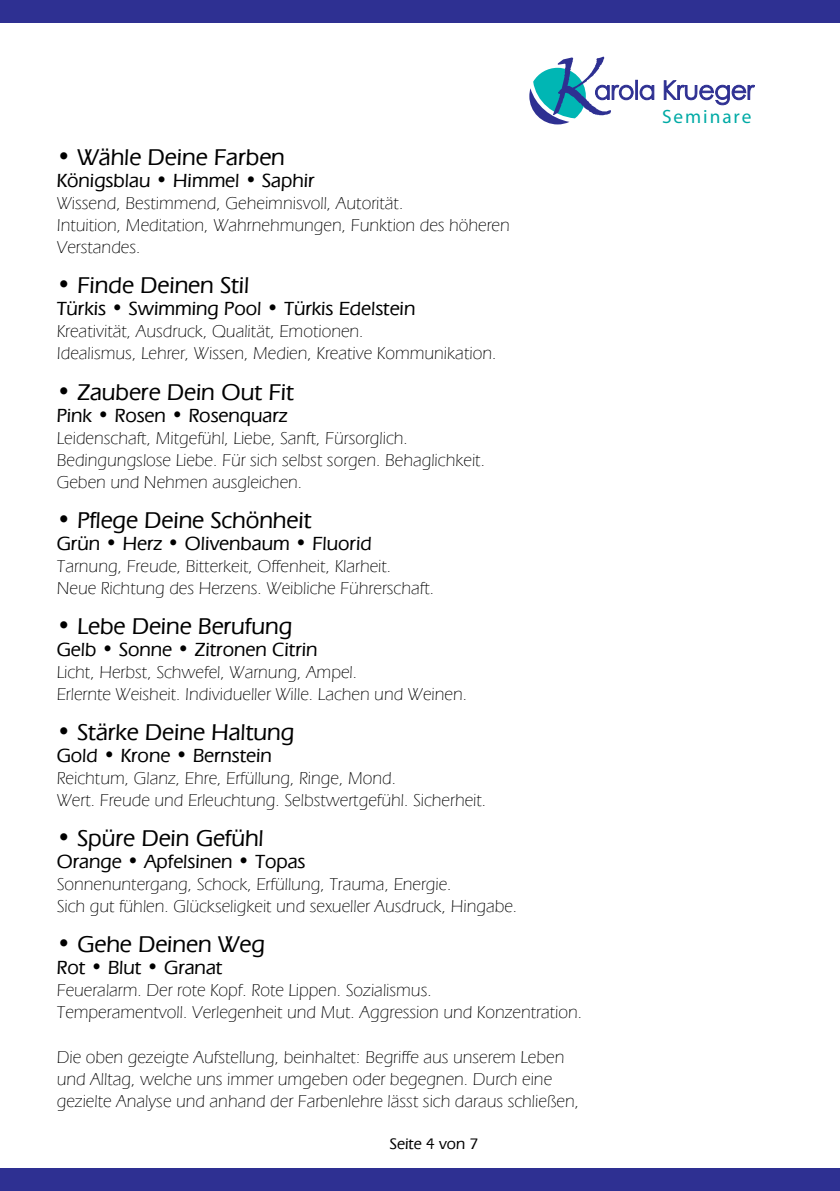
<style>
.page{position:relative;width:840px;height:1191px;background:#fff}
.page>*{position:absolute;margin:0;border:0;box-sizing:border-box;transform-origin:0 0}
.t1{font:500 24px "Eras IT Cby BT";color:#000}
.t2{font:500 20px "Eras IT Cby BT";color:#000}
.t3{font:19.2px "Myriad Pro";letter-spacing:.1em;color:#00aaa5}
.t4{font:300 18px/22px "Eras IT Cby BT";color:#000}
.t5{font:500 16px "Eras IT Cby BT";color:#000}
</style>
<div class="page">
<div style="left:0;top:0;width:839px;height:23px;background:#2e3092"></div>
<div style="left:0;top:1168px;width:839px;height:23px;background:#2e3092"></div>
<svg style="left:529px;top:57px;width:225px;height:67px"></svg>
<h1 class="t1" style="left:57px;top:143px;width:229px">• Wähle Deine Farben</h1>
<p class="t2" style="left:57px;top:168px;width:259px">Königsblau • Himmel • Saphir</p>
<p class="t4" style="left:57px;top:192px;width:454px">Wissend, Bestimmend, Geheimnisvoll, Autorität.<br>Intuition, Meditation, Wahrnehmungen, Funktion des höheren<br>Verstandes.</p>
<h1 class="t1" style="left:57px;top:271px;width:194px">• Finde Deinen Stil</h1>
<p class="t2" style="left:57px;top:297px;width:360px">Türkis • Swimming Pool • Türkis Edelstein</p>
<p class="t4" style="left:57px;top:320px;width:441px">Kreativität, Ausdruck, Qualität, Emotionen.<br>Idealismus, Lehrer, Wissen, Medien, Kreative Kommunikation.</p>
<h1 class="t1" style="left:57px;top:377px;width:238px">• Zaubere Dein Out Fit</h1>
<p class="t2" style="left:57px;top:403px;width:232px">Pink • Rosen • Rosenquarz</p>
<p class="t4" style="left:57px;top:426px;width:429px">Leidenschaft, Mitgefühl, Liebe, Sanft, Fürsorglich.<br>Bedingungslose Liebe. Für sich selbst sorgen. Behaglichkeit.<br>Geben und Nehmen ausgleichen.</p>
<h1 class="t1" style="left:57px;top:505px;width:256px">• Pflege Deine Schönheit</h1>
<p class="t2" style="left:57px;top:531px;width:316px">Grün • Herz • Olivenbaum • Fluorid</p>
<p class="t4" style="left:57px;top:554px;width:379px">Tarnung, Freude, Bitterkeit, Offenheit, Klarheit.<br>Neue Richtung des Herzens. Weibliche Führerschaft.</p>
<h1 class="t1" style="left:57px;top:611px;width:237px">• Lebe Deine Berufung</h1>
<p class="t2" style="left:57px;top:637px;width:262px">Gelb • Sonne • Zitronen Citrin</p>
<p class="t4" style="left:57px;top:661px;width:412px">Licht, Herbst, Schwefel, Warnung, Ampel.<br>Erlernte Weisheit. Individueller Wille. Lachen und Weinen.</p>
<h1 class="t1" style="left:57px;top:717px;width:239px">• Stärke Deine Haltung</h1>
<p class="t2" style="left:57px;top:743px;width:216px">Gold • Krone • Bernstein</p>
<p class="t4" style="left:57px;top:767px;width:431px">Reichtum, Glanz, Ehre, Erfüllung, Ringe, Mond.<br>Wert. Freude und Erleuchtung. Selbstwertgefühl. Sicherheit.</p>
<h1 class="t1" style="left:57px;top:824px;width:208px">• Spüre Dein Gefühl</h1>
<p class="t2" style="left:57px;top:849px;width:250px">Orange • Apfelsinen • Topas</p>
<p class="t4" style="left:57px;top:873px;width:462px">Sonnenuntergang, Schock, Erfüllung, Trauma, Energie.<br>Sich gut fühlen. Glückseligkeit und sexueller Ausdruck, Hingabe.</p>
<h1 class="t1" style="left:57px;top:930px;width:210px">• Gehe Deinen Weg</h1>
<p class="t2" style="left:57px;top:955px;width:167px">Rot • Blut • Granat</p>
<p class="t4" style="left:57px;top:979px;width:527px">Feueralarm. Der rote Kopf. Rote Lippen. Sozialismus.<br>Temperamentvoll. Verlegenheit und Mut. Aggression und Konzentration.</p>
<p class="t4" style="left:57px;top:1045px;width:523px">Die oben gezeigte Aufstellung, beinhaltet: Begriffe aus unserem Leben und Alltag, welche uns immer umgeben oder begegnen. Durch eine gezielte Analyse und anhand der Farbenlehre lässt sich daraus schließen,</p>
<p class="t5" style="left:390px;top:1134px;width:90px">Seite 4 von 7</p>
<p class="t3" style="left:661px;top:105px;width:91px">Seminare</p>
</div>
